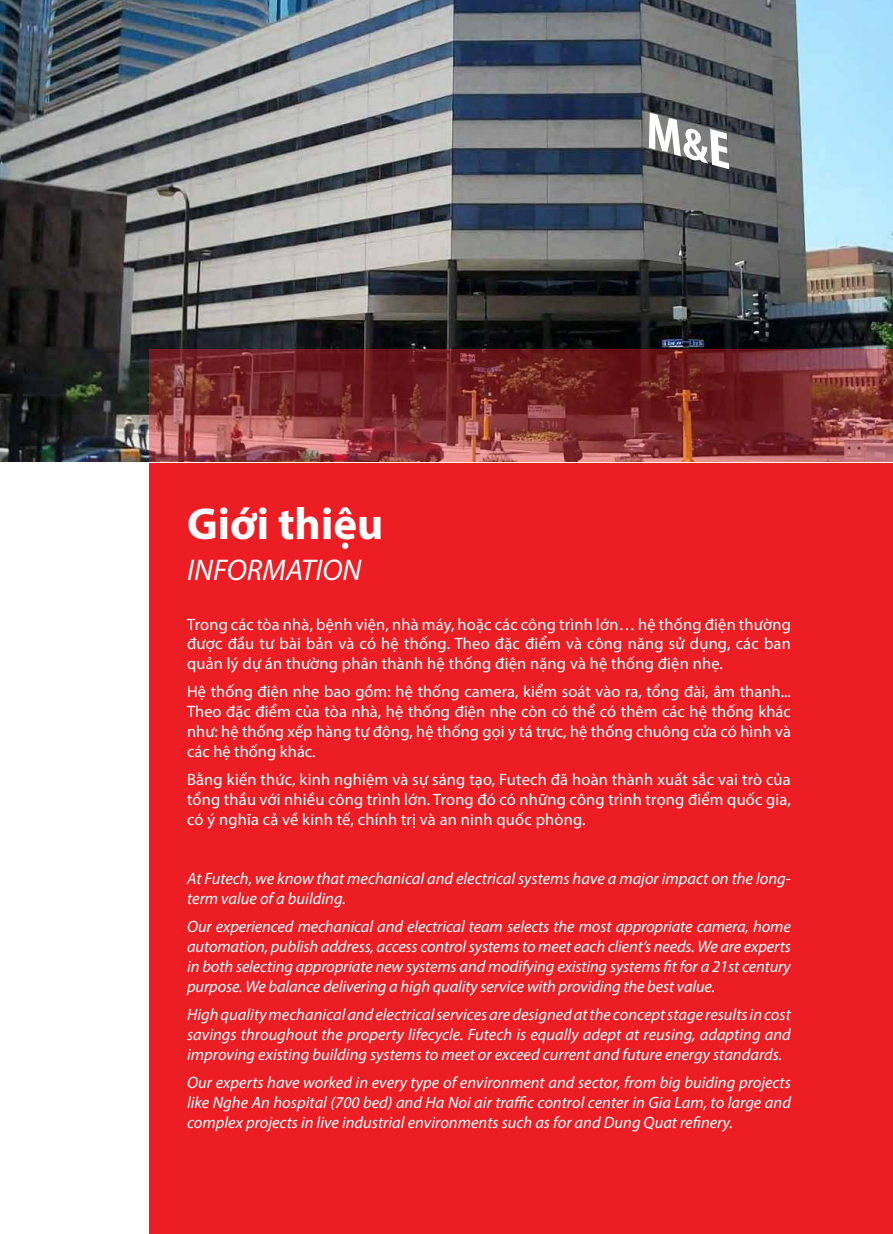
<style>
.page{position:relative;width:893px;height:1234px;background:#fff}
.page>*{position:absolute;margin:0;border:0;box-sizing:border-box;transform-origin:0 0}
.t1{font:700 45px "Myriad Pro";color:#fff}
.t2{font:italic 30px "Myriad Pro";color:#fff}
.t3{font:italic 16.5px/19.8px "Myriad Pro";color:#fff;text-align:justify}
.t4{font:16.5px/19.8px "Myriad Pro";letter-spacing:.01em;color:#fff;text-align:justify}
</style>
<div class="page">
<img style="left:0;top:0;width:893px;height:462px">
<div style="left:149px;top:463px;width:744px;height:770px;background:#ed1d24"></div>
<svg style="left:149px;top:349px;width:744px;height:113px;background:#843435"></svg>
<svg style="left:647px;top:112px;width:82px;height:58px"></svg>
<h1 class="t1" style="left:187px;top:494px;width:198px">Giới thiệu</h1>
<h2 class="t2" style="left:187px;top:551px;width:176px">INFORMATION</h2>
<p class="t4" style="left:187px;top:613px;width:605px">Trong các tòa nhà, bệnh viện, nhà máy, hoặc các công trình lớn… hệ thống điện thường được đầu tư bài bản và có hệ thống. Theo đặc điểm và công năng sử dụng, các ban quản lý dự án thường phân thành hệ thống điện nặng và hệ thống điện nhẹ.</p>
<p class="t4" style="left:187px;top:681px;width:605px">Hệ thống điện nhẹ bao gồm: hệ thống camera, kiểm soát vào ra, tổng đài, âm thanh...<br>Theo đặc điểm của tòa nhà, hệ thống điện nhẹ còn có thể có thêm các hệ thống khác như: hệ thống xếp hàng tự động, hệ thống gọi y tá trực, hệ thống chuông cửa có hình và các hệ thống khác.</p>
<p class="t4" style="left:187px;top:769px;width:605px">Bằng kiến thức, kinh nghiệm và sự sáng tạo, Futech đã hoàn thành xuất sắc vai trò của tổng thầu với nhiều công trình lớn. Trong đó có những công trình trọng điểm quốc gia, có ý nghĩa cả về kinh tế, chính trị và an ninh quốc phòng.</p>
<p class="t3" style="left:187px;top:868px;width:605px">At Futech, we know that mechanical and electrical systems have a major impact on the long&shy;term value of a building.</p>
<p class="t3" style="left:187px;top:916px;width:605px">Our experienced mechanical and electrical team selects the most appropriate camera, home automation, publish address, access control systems to meet each client’s needs. We are experts in both selecting appropriate new systems and modifying existing systems fit for a 21st century purpose. We balance delivering a high quality service with providing the best value.</p>
<p class="t3" style="left:187px;top:1004px;width:605px">High quality mechanical and electrical services are designed at the concept stage results in cost savings throughout the property lifecycle. Futech is equally adept at reusing, adapting and improving existing building systems to meet or exceed current and future energy standards.</p>
<p class="t3" style="left:187px;top:1072px;width:605px">Our experts have worked in every type of environment and sector, from big buiding projects like Nghe An hospital (700 bed) and Ha Noi air traffic control center in Gia Lam, to large and complex projects in live industrial environments such as for and Dung Quat refinery.</p>
</div>
